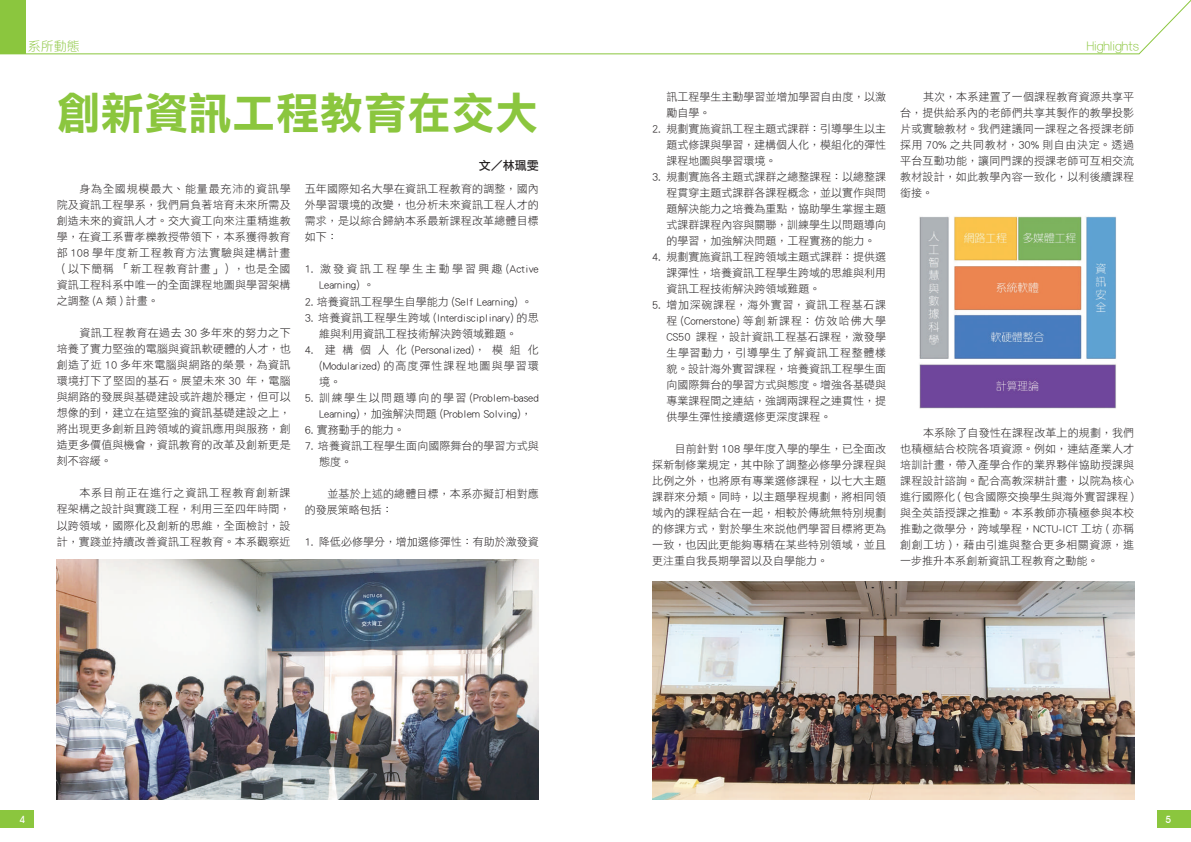
<style>
.page{position:relative;width:1191px;height:842px;background:#fff}
.page>*{position:absolute;margin:0;border:0;box-sizing:border-box;transform-origin:0 0}
.t1{font:43.8px "DF Li Hei Bd HK BF";color:#8bc63e}
.t2{font:300 13px "M Elle HK";color:#8bc63e}
.t3{font:12px "DF Li Hei Md WIN BF";color:#231f20}
.t4{font:11px/16px "DF Li Hei W3 WINP BF";color:#231f20;text-align:justify}
.t5{font:11px/16px "DF Li Hei W3 WINP BF";letter-spacing:.2em;color:#231f20}
.t6{font:500 10px "Avant Garde IT Cby BT";color:#fff}
</style>
<div class="page">
<svg style="left:0;top:0;width:1191px;height:54px"></svg>
<div style="left:0;top:811px;width:34px;height:17px;background:#8bc63e"></div>
<div style="left:1157px;top:811px;width:34px;height:17px;background:#8bc63e"></div>
<img style="left:57px;top:560px;width:482px;height:239px">
<img style="left:919px;top:216px;width:197px;height:193px">
<img style="left:652px;top:581px;width:482px;height:218px">
<p class="t2" style="left:28px;top:36px;width:53px">系所動態</p>
<p class="t2" style="left:1086px;top:36px;width:54px">Highlights</p>
<h1 class="t1" style="left:57px;top:91px;width:483px">創新資訊工程教育在交大</h1>
<p class="t3" style="left:479px;top:159px;width:61px">文／林珮雯</p>
<p class="t4" style="left:57px;top:181px;width:235px;text-indent:23px">身為全國規模最大、能量最充沛的資訊學院及資訊工程學系，我們肩負著培育未來所需及創造未來的資訊人才。交大資工向來注重精進教學，在資工系曹孝櫟教授帶領下，本系獲得教育部 108 學年度新工程教育方法實驗與建構計畫（以下簡稱 「新工程教育計畫」），也是全國資訊工程科系中唯一的全面課程地圖與學習架構之調整 (A 類 ) 計畫。</p>
<p class="t4" style="left:57px;top:325px;width:235px;text-indent:23px">資訊工程教育在過去 30 多年來的努力之下培養了實力堅強的電腦與資訊軟硬體的人才，也創造了近 10 多年來電腦與網路的榮景，為資訊環境打下了堅固的基石。展望未來 30 年，電腦與網路的發展與基礎建設或許趨於穩定，但可以想像的到，建立在這堅強的資訊基礎建設之上，將出現更多創新且跨領域的資訊應用與服務，創造更多價值與機會，資訊教育的改革及創新更是刻不容緩。</p>
<p class="t4" style="left:57px;top:485px;width:235px;text-indent:23px">本系目前正在進行之資訊工程教育創新課程架構之設計與實踐工程，利用三至四年時間，以跨領域，國際化及創新的思維，全面檢討，設計，實踐並持續改善資訊工程教育。本系觀察近</p>
<p class="t4" style="left:666px;top:88px;width:221px">訊工程學生主動學習並增加學習自由度，以激勵自學。</p>
<p class="t4" style="left:666px;top:120px;width:221px;text-indent:-14px">2. 規劃實施資訊工程主題式課群：引導學生以主題式修課與學習，建構個人化，模組化的彈性課程地圖與學習環境。</p>
<p class="t4" style="left:666px;top:168px;width:221px;text-indent:-14px">3. 規劃實施各主題式課群之總整課程：以總整課程貫穿主題式課群各課程概念，並以實作與問題解決能力之培養為重點，協助學生掌握主題式課群課程內容與關聯，訓練學生以問題導向的學習，加強解決問題，工程實務的能力。</p>
<p class="t4" style="left:666px;top:248px;width:221px;text-indent:-14px">4. 規劃實施資訊工程跨領域主題式課群：提供選課彈性，培養資訊工程學生跨域的思維與利用資訊工程技術解決跨領域難題。</p>
<p class="t4" style="left:666px;top:296px;width:221px;text-indent:-14px">5. 增加深碗課程，海外實習，資訊工程基石課程 (Cornerstone) 等創新課程：仿效哈佛大學CS50 課程，設計資訊工程基石課程，激發學生學習動力，引導學生了解資訊工程整體樣貌。設計海外實習課程，培養資訊工程學生面向國際舞台的學習方式與態度。增強各基礎與專業課程間之連結，強調兩課程之連貫性，提供學生彈性接續選修更深度課程。</p>
<p class="t4" style="left:652px;top:440px;width:235px;text-indent:23px">目前針對 108 學年度入學的學生，已全面改採新制修業規定，其中除了調整必修學分課程與比例之外，也將原有專業選修課程，以七大主題課群來分類。同時，以主題學程規劃，將相同領域內的課程結合在一起，相較於傳統無特別規劃的修課方式，對於學生來說他們學習目標將更為一致，也因此更能夠專精在某些特別領域，並且更注重自我長期學習以及自學能力。</p>
<p class="t4" style="left:900px;top:88px;width:235px;text-indent:23px">其次，本系建置了一個課程教育資源共享平台，提供給系內的老師們共享其製作的教學投影片或實驗教材。我們建議同一課程之各授課老師採用 70% 之共同教材，30% 則自由決定。透過平台互動功能，讓同門課的授課老師可互相交流教材設計，如此教學內容一致化，以利後續課程銜接。</p>
<p class="t4" style="left:305px;top:181px;width:235px">五年國際知名大學在資訊工程教育的調整，國內外學習環境的改變，也分析未來資訊工程人才的需求，是以綜合歸納本系最新課程改革總體目標如下：</p>
<p class="t5" style="left:319px;top:261px;width:221px;text-indent:-14px">1. 激發資訊工程學生主動學習興趣(Active<br>Learning) 。</p>
<p class="t4" style="left:305px;top:293px;width:229px">2. 培養資訊工程學生自學能力 (Self Learning) 。</p>
<p class="t4" style="left:319px;top:309px;width:221px;text-indent:-14px">3. 培養資訊工程學生跨域 (Interdisciplinary) 的思維與利用資訊工程技術解決跨領域難題。</p>
<p class="t4" style="left:319px;top:341px;width:221px;text-indent:-14px">4. 建 構 個 人 化 (Personalized)， 模 組 化(Modularized) 的高度彈性課程地圖與學習環境。</p>
<p class="t4" style="left:319px;top:389px;width:221px;text-indent:-14px">5. 訓練學生以問題導向的學習 (Problem-based<br>Learning)，加強解決問題 (Problem Solving)，</p>
<p class="t4" style="left:305px;top:421px;width:101px">6. 實務動手的能力。</p>
<p class="t4" style="left:319px;top:437px;width:221px;text-indent:-14px">7. 培養資訊工程學生面向國際舞台的學習方式與態度。</p>
<p class="t4" style="left:305px;top:485px;width:235px;text-indent:23px">並基於上述的總體目標，本系亦擬訂相對應的發展策略包括：</p>
<p class="t4" style="left:305px;top:533px;width:235px">1. 降低必修學分，增加選修彈性：有助於激發資</p>
<p class="t4" style="left:900px;top:425px;width:235px;text-indent:23px">本系除了自發性在課程改革上的規劃，我們也積極結合校院各項資源。例如，連結產業人才培訓計畫，帶入產學合作的業界夥伴協助授課與課程設計諮詢。配合高教深耕計畫，以院為核心進行國際化 ( 包含國際交換學生與海外實習課程 )與全英語授課之推動。本系教師亦積極參與本校推動之微學分，跨域學程，NCTU-ICT 工坊 ( 亦稱創創工坊 )，藉由引進與整合更多相關資源，進一步推升本系創新資訊工程教育之動能。</p>
<p class="t6" style="left:20px;top:813px;width:7px">4</p>
<p class="t6" style="left:1165px;top:813px;width:7px">5</p>
</div>
